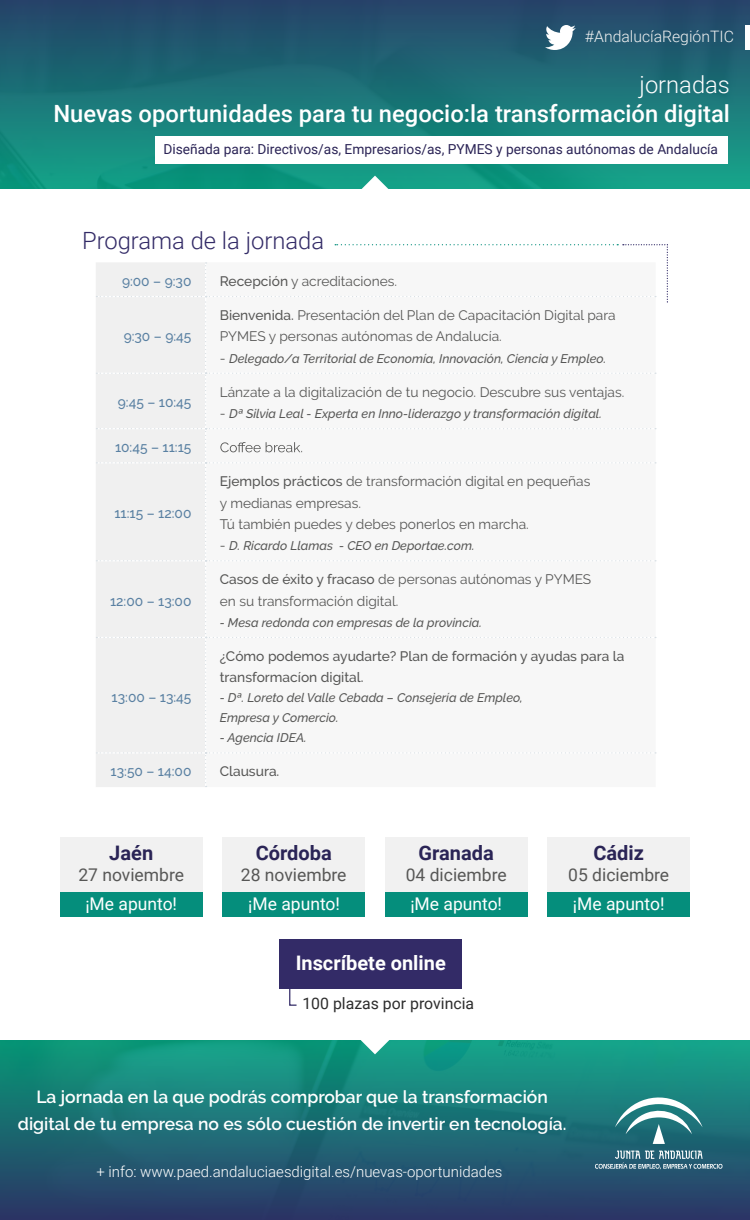
<style>
.page{position:relative;width:750px;height:1220px;background:#fff}
.page>*{position:absolute;margin:0;border:0;box-sizing:border-box;transform-origin:0 0}
.t1{font:500 23.75px "Roboto";color:#fff}
.t2{font:300 23.75px "Roboto";color:#332b67}
.t3{font:300 23.75px "Roboto";color:#fff}
.t4{font:700 20px "Roboto";color:#2a2456}
.t5{font:700 20px "Roboto";color:#fff}
.t6{font:600 17.5px/27.5px "Raleway";color:#fff;text-align:center}
.t7{font:17.5px "Roboto";color:#575756}
.t8{font:17.5px "Roboto";color:#fff}
.t9{font:15.88px "Roboto";color:#2d2d2d}
.t10{font:300 15.75px "Roboto";color:#f1f1f1}
.t11{font:300 15px "Roboto";color:#fff}
.t12{font:13.75px/21.2px "Raleway";color:#575756}
.t13{font:500 13.75px "Raleway";color:#5980a2}
.t14{font:500 13.75px/21.2px "Raleway";color:#575756}
.t15{font:13.75px "Roboto";color:#2a2355}
.t16{font:italic 500 12.5px/20px "Raleway";color:#575756}
.s1{font-weight:500}
.s2{font-weight:400;font-style:normal;font-size:13.75px}
</style>
<div class="page">
<div style="left:0;top:0;width:750px;height:189px;background:linear-gradient(to bottom,#264369,#11a387)"></div>
<div style="left:155px;top:136px;width:573px;height:28px;background:#fff"></div>
<svg style="left:545px;top:25px;width:31px;height:25px"></svg>
<div style="left:745px;top:25px;width:5px;height:25px;background:#fff"></div>
<svg style="left:360px;top:176px;width:30px;height:13px"></svg>
<div style="left:0;top:1040px;width:750px;height:180px;background:linear-gradient(to bottom,#11a486,#2b3666)"></div>
<div style="left:60px;top:838px;width:142px;height:80px;background:#f1f1f1"></div>
<div style="left:60px;top:892px;width:142px;height:26px;background:#058e7c"></div>
<div style="left:223px;top:838px;width:142px;height:80px;background:#f1f1f1"></div>
<div style="left:223px;top:892px;width:142px;height:26px;background:#058e7c"></div>
<div style="left:385px;top:838px;width:143px;height:80px;background:#f1f1f1"></div>
<div style="left:385px;top:892px;width:143px;height:26px;background:#058e7c"></div>
<div style="left:548px;top:838px;width:142px;height:80px;background:#f1f1f1"></div>
<div style="left:548px;top:892px;width:142px;height:26px;background:#058e7c"></div>
<div style="left:279px;top:939px;width:183px;height:49px;background:#332b67"></div>
<svg style="left:289px;top:988px;width:9px;height:18px"></svg>
<svg style="left:96px;top:244px;width:572px;height:543px"></svg>
<svg style="left:360px;top:1040px;width:30px;height:14px"></svg>
<svg style="left:615px;top:1098px;width:88px;height:46px"></svg>
<svg style="left:595px;top:1151px;width:128px;height:18px;background:#568193"></svg>
<p class="t10" style="left:585px;top:26px;width:150px">#AndalucíaRegiónTIC</p>
<h1 class="t3" style="left:640px;top:68px;width:92px">jornadas</h1>
<h1 class="t1" style="left:53px;top:97px;width:678px">Nuevas oportunidades para tu negocio:la transformación digital</h1>
<p class="t15" style="left:163px;top:140px;width:556px">Diseñada para: Directivos/as, Empresarios/as, PYMES y personas autónomas de Andalucía</p>
<h1 class="t2" style="left:82px;top:224px;width:244px">Programa de la jornada</h1>
<p class="t13" style="left:122px;top:273px;width:71px">9:00 – 9:30</p>
<p class="t12" style="left:220px;top:270px;width:179px"><span class="s1">Recepción</span> y acreditaciones.</p>
<p class="t13" style="left:124px;top:329px;width:69px">9:30 – 9:45</p>
<p class="t13" style="left:118px;top:395px;width:75px">9:45 – 10:45</p>
<p class="t13" style="left:115px;top:439px;width:78px">10:45 – 11:15</p>
<p class="t13" style="left:114px;top:505px;width:79px">11:15 – 12:00</p>
<p class="t13" style="left:110px;top:593px;width:83px">12:00 – 13:00</p>
<p class="t13" style="left:112px;top:689px;width:81px">13:00 – 13:45</p>
<p class="t12" style="left:220px;top:305px;width:397px"><span class="s1">Bienvenida.</span> Presentación del Plan de Capacitación Digital para<br>PYMES y personas autónomas de Andalucía.</p>
<p class="t16" style="left:220px;top:348px;width:388px"><span class="s2">-</span> Delegado/a Territorial de Economía, Innovación, Ciencia y Empleo.</p>
<p class="t12" style="left:220px;top:381px;width:406px">Lánzate a la digitalización de tu negocio. Descubre sus ventajas.</p>
<p class="t16" style="left:220px;top:404px;width:384px"><span class="s2">-</span> Dª Silvia Leal - Experta en Inno-liderazgo y transformación digital.</p>
<p class="t12" style="left:220px;top:471px;width:372px"><span class="s1">Ejemplos prácticos</span> de transformación digital en pequeñas y medianas empresas.<br>Tú también puedes y debes ponerlos en marcha.</p>
<p class="t16" style="left:220px;top:536px;width:256px"><span class="s2">-</span> D. Ricardo Llamas - CEO en Deportae.com.</p>
<p class="t12" style="left:220px;top:569px;width:373px"><span class="s1">Casos de éxito y fracaso</span> de personas autónomas y PYMES en su transformación digital.</p>
<p class="t16" style="left:220px;top:612px;width:264px">- Mesa redonda con empresas de la provincia.</p>
<p class="t14" style="left:220px;top:646px;width:406px">¿Cómo podemos ayudarte? Plan de formación y ayudas para la transformacíon digital.</p>
<p class="t16" style="left:220px;top:688px;width:305px">- Dª. Loreto del Valle Cebada – Consejería de Empleo,<br>Empresa y Comercio.</p>
<p class="t16" style="left:220px;top:728px;width:88px">- Agencia IDEA.</p>
<p class="t13" style="left:111px;top:764px;width:82px">13:50 – 14:00</p>
<p class="t14" style="left:220px;top:761px;width:61px">Clausura.</p>
<h2 class="t4" style="left:109px;top:839px;width:45px">Jaén</h2>
<p class="t7" style="left:78px;top:862px;width:107px">27 noviembre</p>
<p class="t8" style="left:85px;top:892px;width:93px">¡Me apunto!</p>
<h2 class="t4" style="left:256px;top:839px;width:78px">Córdoba</h2>
<p class="t7" style="left:241px;top:862px;width:107px">28 noviembre</p>
<p class="t8" style="left:248px;top:892px;width:93px">¡Me apunto!</p>
<h2 class="t4" style="left:419px;top:839px;width:77px">Granada</h2>
<p class="t7" style="left:406px;top:862px;width:102px">04 diciembre</p>
<p class="t8" style="left:410px;top:892px;width:93px">¡Me apunto!</p>
<h2 class="t5" style="left:296px;top:948px;width:152px">Inscríbete online</h2>
<p class="t9" style="left:302px;top:992px;width:173px">100 plazas por provincia</p>
<h2 class="t4" style="left:593px;top:839px;width:52px">Cádiz</h2>
<p class="t7" style="left:568px;top:862px;width:102px">05 diciembre</p>
<p class="t8" style="left:573px;top:892px;width:93px">¡Me apunto!</p>
<p class="t6" style="left:18px;top:1083px;width:550px">La jornada en la que podrás comprobar que la transformación digital de tu empresa no es sólo cuestión de invertir en tecnología.</p>
<p class="t11" style="left:96px;top:1161px;width:408px">+ info: www.paed.andaluciaesdigital.es/nuevas-oportunidades</p>
</div>
